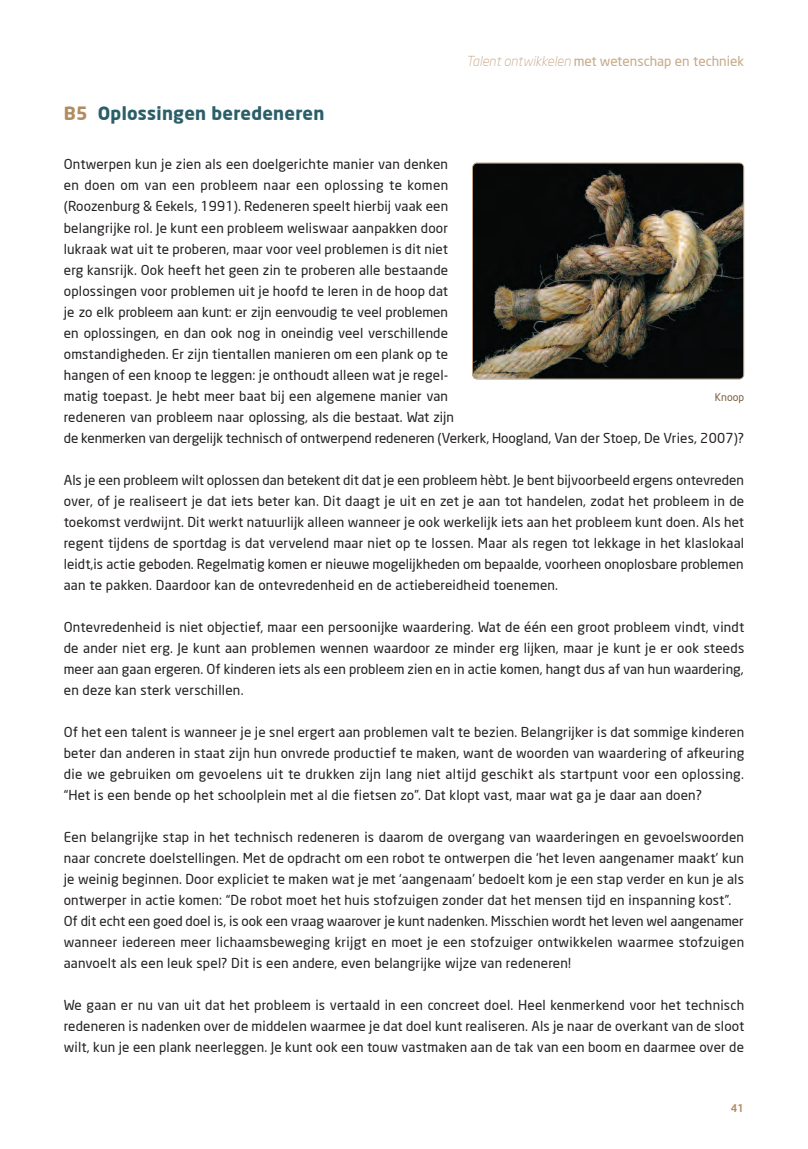
<style>
.page{position:relative;width:808px;height:1149px;background:#fff}
.page>*{position:absolute;margin:0;border:0;box-sizing:border-box;transform-origin:0 0}
.t1{font:700 18px "Neo Sans";letter-spacing:.015em;color:#2a5e69}
.t2{font:13.5px/21px "Neo Sans";letter-spacing:.015em;color:#231f20;text-align:justify}
.t3{font:13.5px "Neo Sans";color:#c6a987}
.t4{font:10.5px "Neo Sans";color:#796041}
.t5{font:500 10.5px "Neo Sans";color:#b18c62}
.s1{font-weight:300;font-style:italic}
.s2{color:#b18c62}
</style>
<div class="page">
<img style="left:473px;top:163px;width:270px;height:215px;border-radius:4px">
<div style="left:472px;top:162px;width:272px;height:217px;border:2px solid #b18c62;border-radius:5px"></div>
<p class="t3" style="left:466px;top:52px;width:279px"><span class="s1">Talent ontwikkelen</span> met wetenschap en techniek</p>
<h1 class="t1" style="left:64px;top:102px;width:262px"><span class="s2">B5</span> Oplossingen beredeneren</h1>
<p class="t2" style="left:64px;top:153px;width:682px;text-align:left">Ontwerpen kun je zien als een doelgerichte manier van denken<br>en doen om van een probleem naar een oplossing te komen<br>(Roozenburg &amp; Eekels, 1991). Redeneren speelt hierbij vaak een<br>belangrijke rol. Je kunt een probleem weliswaar aanpakken door<br>lukraak wat uit te proberen, maar voor veel problemen is dit niet<br>erg kansrijk. Ook heeft het geen zin te proberen alle bestaande<br>oplossingen voor problemen uit je hoofd te leren in de hoop dat<br>je zo elk probleem aan kunt: er zijn eenvoudig te veel problemen<br>en oplossingen, en dan ook nog in oneindig veel verschillende<br>omstandigheden. Er zijn tientallen manieren om een plank op te<br>hangen of een knoop te leggen: je onthoudt alleen wat je regel-<br>matig toepast. Je hebt meer baat bij een algemene manier van<br>redeneren van probleem naar oplossing, als die bestaat. Wat zijn<br>de kenmerken van dergelijk technisch of ontwerpend redeneren (Verkerk, Hoogland, Van der Stoep, De Vries, 2007)?</p>
<p class="t2" style="left:64px;top:468px;width:682px">Als je een probleem wilt oplossen dan betekent dit dat je een probleem hèbt. Je bent bijvoorbeeld ergens ontevreden over, of je realiseert je dat iets beter kan. Dit daagt je uit en zet je aan tot handelen, zodat het probleem in de toekomst verdwijnt. Dit werkt natuurlijk alleen wanneer je ook werkelijk iets aan het probleem kunt doen. Als het regent tijdens de sportdag is dat vervelend maar niet op te lossen. Maar als regen tot lekkage in het klaslokaal leidt,is actie geboden. Regelmatig komen er nieuwe mogelijkheden om bepaalde, voorheen onoplosbare problemen aan te pakken. Daardoor kan de ontevredenheid en de actiebereidheid toenemen.</p>
<p class="t2" style="left:64px;top:615px;width:682px">Ontevredenheid is niet objectief, maar een persoonijke waardering. Wat de één een groot probleem vindt, vindt de ander niet erg. Je kunt aan problemen wennen waardoor ze minder erg lijken, maar je kunt je er ook steeds meer aan gaan ergeren. Of kinderen iets als een probleem zien en in actie komen, hangt dus af van hun waardering, en deze kan sterk verschillen.</p>
<p class="t2" style="left:64px;top:720px;width:682px">Of het een talent is wanneer je je snel ergert aan problemen valt te bezien. Belangrijker is dat sommige kinderen beter dan anderen in staat zijn hun onvrede productief te maken, want de woorden van waardering of afkeuring die we gebruiken om gevoelens uit te drukken zijn lang niet altijd geschikt als startpunt voor een oplossing. “Het is een bende op het schoolplein met al die fietsen zo”. Dat klopt vast, maar wat ga je daar aan doen?</p>
<p class="t2" style="left:64px;top:825px;width:682px;text-align:left">Een belangrijke stap in het technisch redeneren is daarom de overgang van waarderingen en gevoelswoorden naar concrete doelstellingen. Met de opdracht om een robot te ontwerpen die ‘het leven aangenamer maakt’ kun je weinig beginnen. Door expliciet te maken wat je met ‘aangenaam’ bedoelt kom je een stap verder en kun je als ontwerper in actie komen: “De robot moet het huis stofzuigen zonder dat het mensen tijd en inspanning kost”.<br>Of dit echt een goed doel is, is ook een vraag waarover je kunt nadenken. Misschien wordt het leven wel aangenamer wanneer iedereen meer lichaamsbeweging krijgt en moet je een stofzuiger ontwikkelen waarmee stofzuigen aanvoelt als een leuk spel? Dit is een andere, even belangrijke wijze van redeneren!</p>
<p class="t2" style="left:64px;top:993px;width:682px">We gaan er nu van uit dat het probleem is vertaald in een concreet doel. Heel kenmerkend voor het technisch redeneren is nadenken over de middelen waarmee je dat doel kunt realiseren. Als je naar de overkant van de sloot wilt, kun je een plank neerleggen. Je kunt ook een touw vastmaken aan de tak van een boom en daarmee over de</p>
<p class="t4" style="left:715px;top:389px;width:31px">Knoop</p>
<p class="t5" style="left:731px;top:1100px;width:15px">41</p>
</div>
